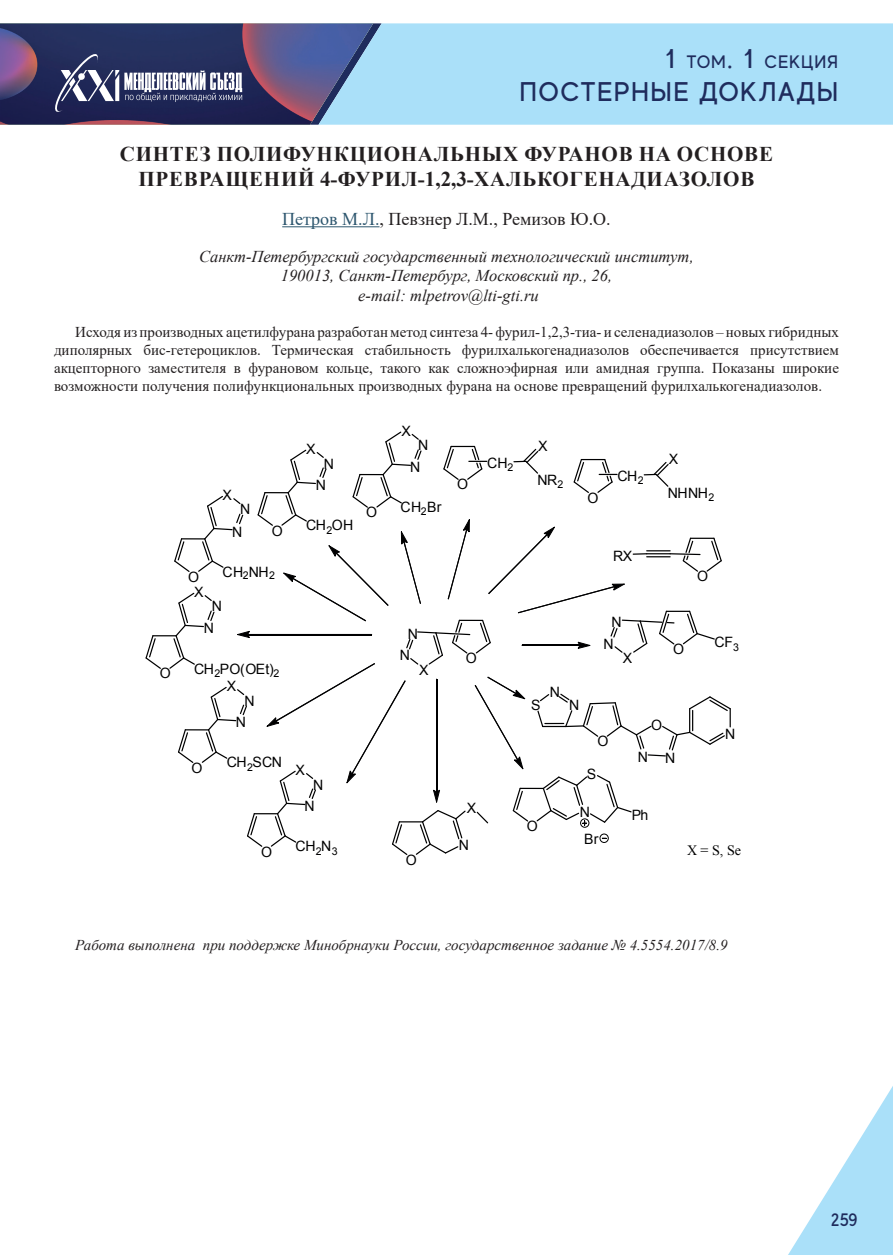
<style>
.page{position:relative;width:893px;height:1255px;background:#fff}
.page>*{position:absolute;margin:0;border:0;box-sizing:border-box;transform-origin:0 0}
.t1{font:500 27px "MADE Evolve Sans";letter-spacing:.05em;color:#1f2c5d}
.t2{font:700 21px/25.2px "Times New Roman";letter-spacing:.035em;color:#231f20;text-align:center}
.t3{font:18px "Times New Roman";color:#231f20}
.t4{font:500 18px "MADE Evolve Sans";letter-spacing:.05em;color:#1f2c5d}
.t5{font:italic 16.5px/19.8px "Times New Roman";color:#231f20;text-align:center}
.t6{font:15px/18px "Times New Roman";color:#231f20;text-align:justify}
.t7{font:italic 15px "Times New Roman";color:#231f20}
.t8{font:14.25px/21.5px "Arial";letter-spacing:-.035em;color:#000001;text-align:center}
.t9{font:14.25px "Times New Roman";color:#000001}
.s1{font-size:27px}
.s2{color:#2e576f}
</style>
<div class="page">
<div style="left:382px;top:23px;width:511px;height:102px;background:#aae0f9"></div>
<svg style="left:788px;top:1086px;width:105px;height:168px"></svg>
<svg style="left:0;top:23px;width:382px;height:102px;background:#51547e"></svg>
<hr style="left:282px;top:226px;width:97px;height:1px;background:#2e576f">
<svg style="left:145px;top:431px;width:586px;height:424px"></svg>
<p class="t4" style="left:665px;top:51px;width:174px"><span class="s1">1</span> ТОМ<span class="s1">. 1</span> СЕКЦИЯ</p>
<h1 class="t1" style="left:520px;top:74px;width:320px">ПОСТЕРНЫЕ ДОКЛАДЫ</h1>
<h2 class="t2" style="left:120px;top:141px;width:655px">СИНТЕЗ ПОЛИФУНКЦИОНАЛЬНЫХ ФУРАНОВ НА ОСНОВЕ<br>ПРЕВРАЩЕНИЙ 4-ФУРИЛ-1,2,3-ХАЛЬКОГЕНАДИАЗОЛОВ</h2>
<p class="t3" style="left:282px;top:206px;width:330px"><span class="s2">Петров М.Л.</span>, Певзнер Л.М., Ремизов Ю.О.</p>
<p class="t5" style="left:199px;top:246px;width:496px">Санкт-Петербургский государственный технологический институт,<br>190013, Санкт-Петербург, Московский пр., 26,<br>e-mail: mlpetrov@lti-gti.ru</p>
<p class="t6" style="left:54px;top:323px;width:786px;text-indent:21px">Исходя из производных ацетилфурана разработан метод синтеза 4- фурил-1,2,3-тиа- и селенадиазолов – новых гибридных диполярных бис-гетероциклов. Термическая стабильность фурилхалькогенадиазолов обеспечивается присутствием акцепторного заместителя в фурановом кольце, такого как сложноэфирная или амидная группа. Показаны широкие возможности получения полифункциональных производных фурана на основе превращений фурилхалькогенадиазолов.</p>
<p class="t8" style="left:160px;top:662px;width:12px">O</p>
<p class="t8" style="left:222px;top:484px;width:11px">X</p>
<p class="t8" style="left:240px;top:498px;width:12px">N</p>
<p class="t8" style="left:232px;top:521px;width:12px">N</p>
<p class="t8" style="left:272px;top:520px;width:12px">O</p>
<p class="t8" style="left:188px;top:566px;width:12px">O</p>
<p class="t8" style="left:194px;top:581px;width:11px">X</p>
<p class="t8" style="left:222px;top:561px;width:54px">CH<sub>2</sub>NH<sub>2</sub></p>
<p class="t8" style="left:212px;top:596px;width:12px">N</p>
<p class="t8" style="left:204px;top:617px;width:12px">N</p>
<p class="t8" style="left:194px;top:658px;width:87px">CH<sub>2</sub>PO(OEt)<sub>2</sub></p>
<p class="t8" style="left:227px;top:675px;width:11px">X</p>
<p class="t8" style="left:244px;top:690px;width:12px">N</p>
<p class="t8" style="left:192px;top:757px;width:12px">O</p>
<p class="t8" style="left:236px;top:711px;width:12px">N</p>
<p class="t8" style="left:227px;top:751px;width:57px">CH<sub>2</sub>SCN</p>
<p class="t8" style="left:261px;top:841px;width:12px">O</p>
<p class="t8" style="left:306px;top:438px;width:11px">X</p>
<p class="t8" style="left:324px;top:453px;width:12px">N</p>
<p class="t8" style="left:316px;top:474px;width:12px">N</p>
<p class="t8" style="left:306px;top:514px;width:49px">CH<sub>2</sub>OH</p>
<p class="t8" style="left:296px;top:759px;width:11px">X</p>
<p class="t8" style="left:313px;top:774px;width:12px">N</p>
<p class="t8" style="left:304px;top:795px;width:12px">N</p>
<p class="t8" style="left:296px;top:835px;width:44px">CH<sub>2</sub>N<sub>3</sub></p>
<p class="t8" style="left:366px;top:501px;width:12px">O</p>
<p class="t8" style="left:401px;top:420px;width:11px">X</p>
<p class="t8" style="left:418px;top:434px;width:12px">N</p>
<p class="t8" style="left:410px;top:457px;width:12px">N</p>
<p class="t8" style="left:401px;top:497px;width:42px">CH<sub>2</sub>Br</p>
<p class="t8" style="left:400px;top:623px;width:20px">N<br>N</p>
<p class="t8" style="left:419px;top:659px;width:11px">X</p>
<p class="t8" style="left:406px;top:849px;width:12px">O</p>
<p class="t8" style="left:457px;top:473px;width:12px">O</p>
<p class="t8" style="left:487px;top:452px;width:28px">CH<sub>2</sub></p>
<p class="t8" style="left:538px;top:435px;width:11px">X</p>
<p class="t8" style="left:537px;top:469px;width:28px">NR<sub>2</sub></p>
<p class="t8" style="left:588px;top:487px;width:12px">O</p>
<p class="t8" style="left:618px;top:465px;width:28px">CH<sub>2</sub></p>
<p class="t8" style="left:669px;top:449px;width:11px">X</p>
<p class="t8" style="left:668px;top:482px;width:48px">NHNH<sub>2</sub></p>
<p class="t8" style="left:613px;top:545px;width:21px">RX</p>
<p class="t8" style="left:697px;top:565px;width:12px">O</p>
<p class="t8" style="left:466px;top:647px;width:12px">O</p>
<p class="t8" style="left:603px;top:610px;width:20px;line-height:22.2px">N<br>N</p>
<p class="t8" style="left:623px;top:647px;width:11px">X</p>
<p class="t8" style="left:673px;top:638px;width:12px">O</p>
<p class="t8" style="left:715px;top:631px;width:26px">CF<sub>3</sub></p>
<p class="t8" style="left:550px;top:681px;width:12px">N</p>
<p class="t8" style="left:531px;top:694px;width:11px">S</p>
<p class="t8" style="left:569px;top:694px;width:12px">N</p>
<p class="t8" style="left:597px;top:730px;width:12px">O</p>
<p class="t8" style="left:651px;top:714px;width:12px">O</p>
<p class="t8" style="left:638px;top:747px;width:39px">N N</p>
<p class="t8" style="left:725px;top:723px;width:12px">N</p>
<p class="t8" style="left:587px;top:763px;width:11px">S</p>
<p class="t8" style="left:467px;top:797px;width:11px">X</p>
<p class="t8" style="left:527px;top:815px;width:12px">O</p>
<p class="t8" style="left:580px;top:801px;width:12px">N</p>
<p class="t8" style="left:632px;top:804px;width:18px">Ph</p>
<p class="t8" style="left:459px;top:834px;width:12px">N</p>
<p class="t8" style="left:584px;top:828px;width:16px">Br</p>
<p class="t9" style="left:687px;top:840px;width:55px">X=S,Se</p>
<p class="t7" style="left:75px;top:934px;width:654px">Работа выполнена при поддержке Минобрнауки России, государственное задание № 4.5554.2017/8.9</p>
<p class="t4" style="left:831px;top:1208px;width:28px">259</p>
</div>
